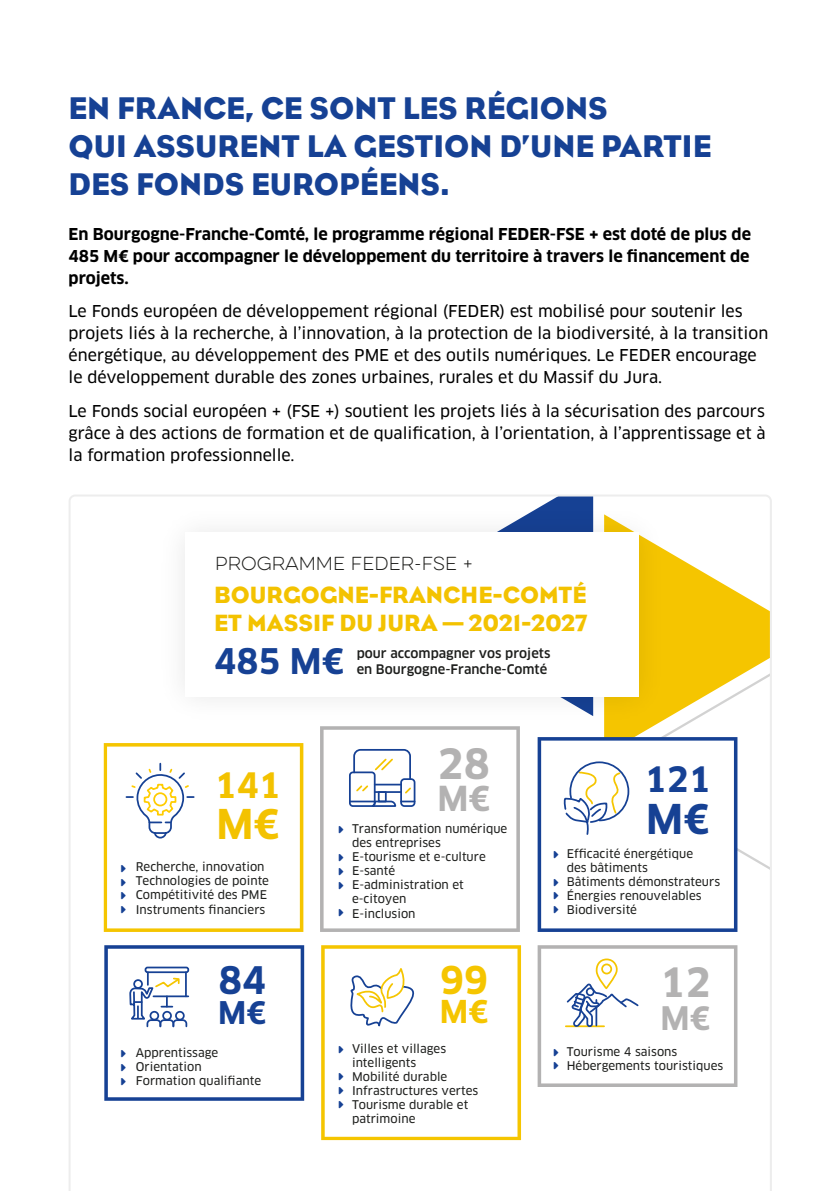
<style>
.page{position:relative;width:840px;height:1191px;background:#fff}
.page>*{position:absolute;margin:0;border:0;box-sizing:border-box;transform-origin:0 0}
.t1{font:700 40.8px "Clan Pro";color:#b3b2b2}
.t2{font:700 40.2px "Clan Pro";color:#f3c200}
.t3{font:700 40.2px "Clan Pro";color:#164194}
.t4{font:700 39.4px "Clan Pro";color:#b3b2b2}
.t5{font:700 37.4px "Clan Pro";color:#f5c500}
.t6{font:700 37px "Clan Pro";color:#164194}
.t7{font:700 34.6px "Clan Pro";color:#164194}
.t8{font:700 34.2px "Clan Pro";color:#f3c200}
.t9{font:700 34.2px "Clan Pro";color:#164194}
.t10{font:700 33.6px "Clan Pro";color:#b3b2b2}
.t11{font:32px/38.4px "Eagle";color:#164194}
.t12{font:700 31.6px "Clan Pro";color:#b3b2b2}
.t13{font:700 30.8px "Clan Pro";color:#f5c500}
.t14{font:700 30.6px "Clan Pro";color:#164194}
.t15{font:24px/28.8px "Eagle";color:#f3c200}
.t16{font:100 16.8px "Eveleth Clean";color:#1e1e1c}
.t17{font:16px/22px "Clan Pro News";color:#000}
.t18{font:700 16px/22px "Clan Pro";color:#000;text-align:justify}
.t19{font:500 13px/15.6px "Clan Pro";color:#1e1f1d}
.t20{font:11.8px/14px "Clan Pro News";color:#1e1f1d}
</style>
<div class="page">
<svg style="left:69px;top:495px;width:702px;height:696px"></svg>
<svg style="left:339px;top:881px;width:4px;height:7px"></svg>
<svg style="left:339px;top:868px;width:4px;height:7px"></svg>
<svg style="left:339px;top:908px;width:4px;height:8px"></svg>
<svg style="left:339px;top:854px;width:4px;height:7px"></svg>
<svg style="left:339px;top:826px;width:4px;height:7px"></svg>
<svg style="left:537px;top:737px;width:200px;height:195px"></svg>
<svg style="left:104px;top:945px;width:200px;height:155px"></svg>
<svg style="left:321px;top:945px;width:199px;height:195px"></svg>
<svg style="left:537px;top:945px;width:200px;height:142px"></svg>
<svg style="left:103px;top:743px;width:200px;height:189px"></svg>
<h3 class="t11" style="left:69px;top:88px;width:644px">EN FRANCE, CE SONT LES RÉGIONS<br>QUI ASSURENT LA GESTION D’UNE PARTIE<br>DES FONDS EUROPÉENS.</h3>
<p class="t18" style="left:69px;top:223px;width:683px">En Bourgogne-Franche-Comté, le programme régional FEDER-FSE + est doté de plus de 485 M€ pour accompagner le développement du territoire à travers le financement de projets.</p>
<p class="t17" style="left:69px;top:301px;width:700px">Le Fonds européen de développement régional (FEDER) est mobilisé pour soutenir les projets liés à la recherche, à l’innovation, à la protection de la biodiversité, à la transition énergétique, au développement des PME et des outils numériques. Le FEDER encourage le développement durable des zones urbaines, rurales et du Massif du Jura.</p>
<p class="t17" style="left:69px;top:400px;width:698px;text-align:justify">Le Fonds social européen + (FSE +) soutient les projets liés à la sécurisation des parcours grâce à des actions de formation et de qualification, à l’orientation, à l’apprentissage et à la formation professionnelle.</p>
<p class="t16" style="left:215px;top:552px;width:259px">PROGRAMME FEDER-FSE +</p>
<h3 class="t15" style="left:214px;top:580px;width:374px">BOURGOGNE-FRANCHE-COMTÉ<br>ET MASSIF DU JURA — 2021-2027</h3>
<h3 class="t7" style="left:214px;top:640px;width:131px">485 M€</h3>
<p class="t19" style="left:356px;top:645px;width:195px">pour accompagner vos projets en Bourgogne-Franche-Comté</p>
<h3 class="t8" style="left:215px;top:765px;width:67px">141</h3>
<h2 class="t2" style="left:216px;top:801px;width:64px">M€</h2>
<p class="t20" style="left:136px;top:860px;width:135px">Recherche, innovation<br>Technologies de pointe<br>Compétitivité des PME<br>Instruments nanciers</p>
<h3 class="t6" style="left:218px;top:959px;width:49px">84</h3>
<h3 class="t14" style="left:218px;top:994px;width:49px">M€</h3>
<h1 class="t1" style="left:437px;top:740px;width:54px">28</h1>
<h3 class="t10" style="left:437px;top:779px;width:54px">M€</h3>
<p class="t20" style="left:352px;top:821px;width:157px">Transformation numérique des entreprises<br>E-tourisme et e-culture<br>E-santé<br>E-administration et e-citoyen<br>E-inclusion</p>
<h3 class="t5" style="left:440px;top:958px;width:49px">99</h3>
<h3 class="t13" style="left:439px;top:994px;width:50px">M€</h3>
<h3 class="t9" style="left:644px;top:759px;width:67px">121</h3>
<h2 class="t3" style="left:646px;top:795px;width:64px">M€</h2>
<p class="t20" style="left:566px;top:846px;width:155px">Ef cacité énergétique<br>des bâtiments<br>Bâtiments démonstrateurs<br>Énergies renouvelables<br>Biodiversité</p>
<h3 class="t4" style="left:659px;top:959px;width:52px">12</h3>
<h3 class="t12" style="left:660px;top:1000px;width:51px">M€</h3>
<p class="t20" style="left:136px;top:1045px;width:127px">Apprentissage<br>Orientation<br>Formation quali ante</p>
<p class="t20" style="left:352px;top:1041px;width:128px">Villes et villages intelligents<br>Mobilité durable<br>Infrastructures vertes<br>Tourisme durable et patrimoine</p>
<p class="t20" style="left:566px;top:1044px;width:158px">Tourisme 4 saisons<br>Hébergements touristiques</p>
</div>
